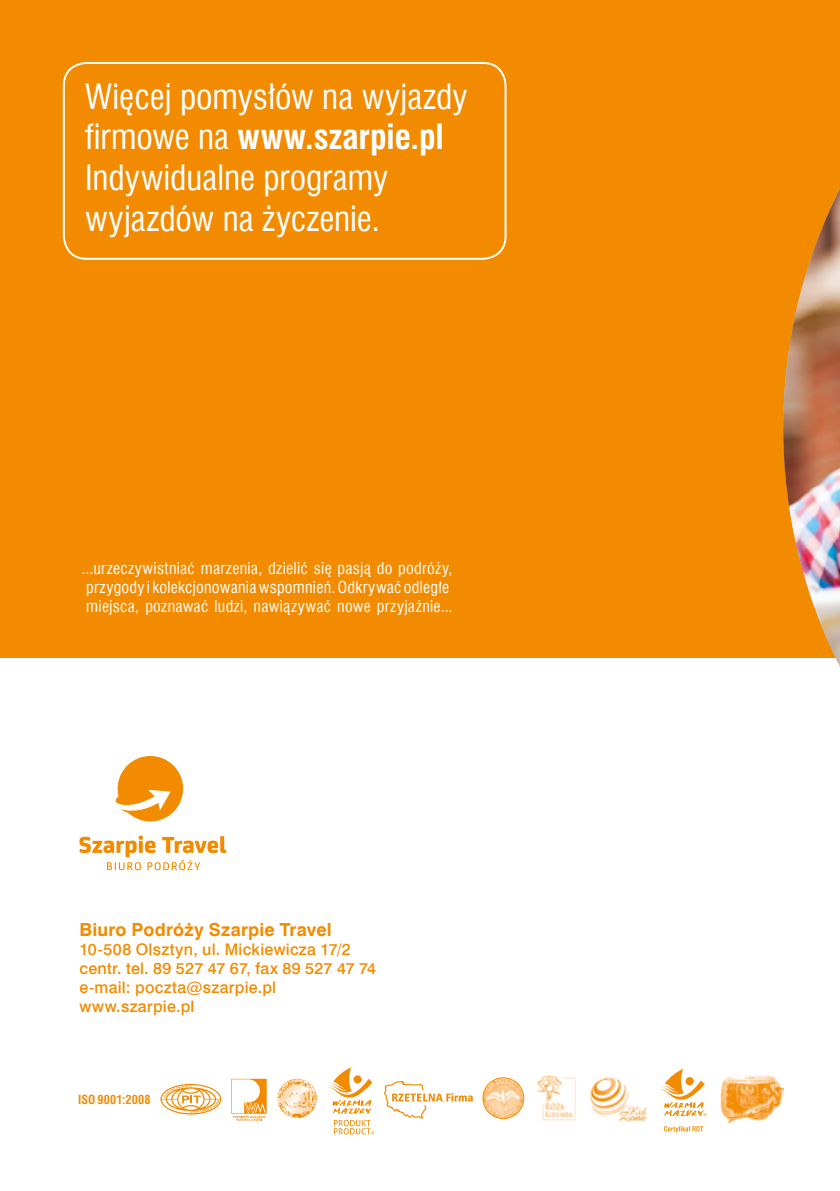
<style>
.page{position:relative;width:840px;height:1191px;background:#fff}
.page>*{position:absolute;margin:0;border:0;box-sizing:border-box;transform-origin:0 0}
.t1{font:34px/40.8px "Swis 721 Cn EU";color:#fff}
.t2{font:700 18px "Swis 721 EU";letter-spacing:.01em;color:#f28b00}
.t3{font:16px/19.2px "Swis 721 Cn EU";letter-spacing:.02em;color:#fff}
.t4{font:16px/19.2px "Swis 721 Md EU";letter-spacing:.015em;color:#f28b00}
.t5{font:700 12.2px "Swis 721 Cn EU";letter-spacing:.01em;color:#f28b00}
.s1{font-weight:700}
</style>
<div class="page">
<div style="left:0;top:0;width:839px;height:658px;background:#f28b00"></div>
<svg style="left:79px;top:835px;width:147px;height:35px"></svg>
<svg style="left:115px;top:756px;width:68px;height:66px"></svg>
<div style="left:63px;top:62px;width:443px;height:198px;border:2px solid #fff;border-radius:23px"></div>
<img style="left:277px;top:1078px;width:40px;height:40px;border-radius:20px">
<div style="left:276px;top:1078px;width:41px;height:40px;border:1px solid #fff;border-radius:50%"></div>
<img style="left:589px;top:1077px;width:59px;height:45px">
<img style="left:536px;top:1075px;width:40px;height:46px">
<img style="left:482px;top:1077px;width:41px;height:41px;border-radius:20px">
<div style="left:482px;top:1077px;width:41px;height:41px;border:1px solid #f28b00;border-radius:50%"></div>
<svg style="left:160px;top:1083px;width:61px;height:31px"></svg>
<svg style="left:231px;top:1078px;width:35px;height:42px"></svg>
<svg style="left:384px;top:1080px;width:88px;height:38px"></svg>
<svg style="left:664px;top:1126px;width:38px;height:6px"></svg>
<svg style="left:660px;top:1069px;width:46px;height:47px"></svg>
<svg style="left:328px;top:1067px;width:46px;height:67px"></svg>
<img style="left:720px;top:1075px;width:62px;height:48px">
<img style="left:783px;top:191px;width:56px;height:474px">
<h1 class="t1" style="left:85px;top:76px;width:383px">Więcej pomysłów na wyjazdy firmowe na <span class="s1">www.szarpie.pl<br></span>Indywidualne programy wyjazdów na życzenie.</h1>
<p class="t3" style="left:81px;top:558px;width:372px">...urzeczywistniać marzenia, dzielić się pasją do podróży, przygody i kolekcjonowania wspomnień. Odkrywać odległe miejsca, poznawać ludzi, nawiązywać nowe przyjaźnie...</p>
<p class="t2" style="left:79px;top:918px;width:254px">Biuro Podróży Szarpie Travel</p>
<p class="t4" style="left:79px;top:940px;width:298px">10-508 Olsztyn, ul. Mickiewicza 17/2 centr. tel. 89 527 47 67, fax 89 527 47 74 e-mail: poczta@szarpie.pl www.szarpie.pl</p>
<p class="t5" style="left:78px;top:1092px;width:74px">ISO 9001:2008</p>
</div>
